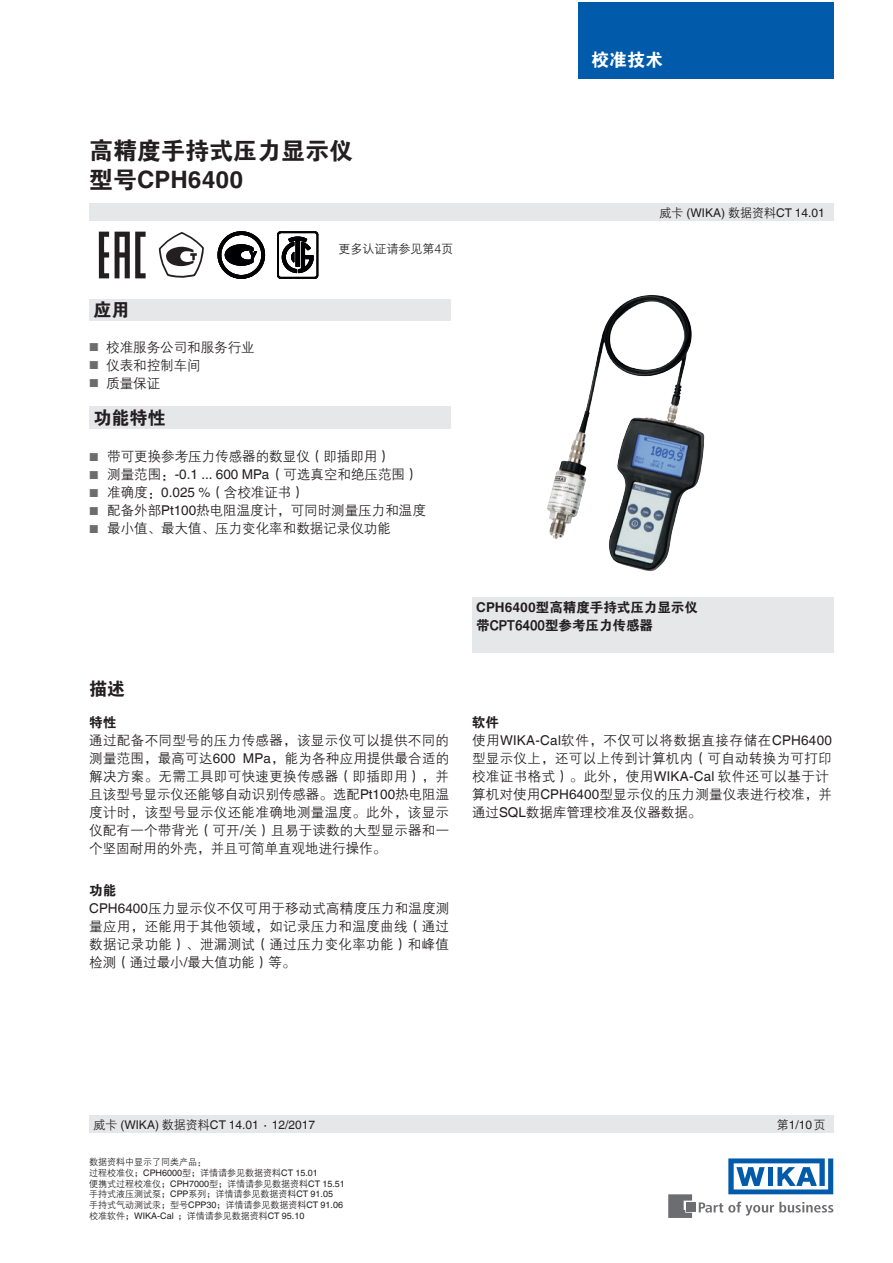
<style>
.page{position:relative;width:893px;height:1263px;background:#fff}
.page>*{position:absolute;margin:0;border:0;box-sizing:border-box;transform-origin:0 0}
.t1{font:24px "FZDHTJW GB1 0";color:#231f20}
.t2{font:700 24px "Helvetica World";color:#231f20}
.t3{font:18px "FZDHTJW GB1 0";color:#231f20}
.t4{font:18px "FZDHTJW GB1 0";color:#fff}
.t5{font:13.5px/18px "FZZDXJW GB1 0";color:#231f20;text-align:justify}
.t6{font:13.5px/18px "FZZDXJW GB1 0";letter-spacing:.025em;color:#231f20}
.t7{font:13.5px/18px "FZDHTJW GB1 0";color:#231f20}
.t8{font:12px "Helvetica World";color:#231f20}
.t9{font:12px "FZZDXJW GB1 0";color:#231f20}
.t10{font:11.55px/18px "Helvetica World";color:#6c6d70}
.t11{font:9px/10.8px "FZZDXJW GB1 0";color:#231f20}
.s1{font-family:"FZDHTJW GB1 0";font-weight:400}
.s2{font-family:"Helvetica World";font-size:11.55px;color:#6c6d70}
.s3{font-family:"Helvetica World"}
.s4{font-family:"FZZDXJW GB1 0"}
.s5{font-family:"Helvetica World";font-weight:700}
</style>
<div class="page">
<div style="left:89px;top:299px;width:362px;height:22px;background:#e6e7e9"></div>
<svg style="left:699px;top:1201px;width:134px;height:14px"></svg>
<div style="left:686px;top:1203px;width:9px;height:9px;background:#6c6d70"></div>
<svg style="left:668px;top:1194px;width:24px;height:24px"></svg>
<svg style="left:728px;top:1158px;width:105px;height:36px"></svg>
<div style="left:89px;top:204px;width:744px;height:17px;background:#e6e7e9"></div>
<div style="left:89px;top:1116px;width:744px;height:17px;background:#e6e7e9"></div>
<div style="left:578px;top:2px;width:255px;height:76px;background:#015aaa"></div>
<div style="left:472px;top:597px;width:361px;height:55px;background:#e6e7e9"></div>
<div style="left:89px;top:406px;width:362px;height:23px;background:#e6e7e9"></div>
<svg style="left:99px;top:232px;width:10px;height:46px"></svg>
<svg style="left:115px;top:232px;width:31px;height:46px"></svg>
<svg style="left:159px;top:232px;width:45px;height:46px"></svg>
<svg style="left:277px;top:232px;width:41px;height:46px"></svg>
<svg style="left:218px;top:232px;width:47px;height:46px"></svg>
<img style="left:547px;top:295px;width:158px;height:276px">
<h2 class="t4" style="left:591px;top:49px;width:73px">校准技术</h2>
<h1 class="t1" style="left:89px;top:137px;width:266px">高精度手持式压力显示仪</h1>
<h1 class="t2" style="left:89px;top:165px;width:155px"><span class="s1">型号</span>CPH6400</h1>
<h2 class="t3" style="left:94px;top:299px;width:37px">应用</h2>
<p class="t5" style="left:106px;top:338px;width:150px;text-align:left;text-indent:-17px"><span class="s2">■</span> 校准服务公司和服务行业仪表和控制车间<br>质量保证</p>
<p class="t10" style="left:89px;top:356px;width:11px">■ ■</p>
<h2 class="t3" style="left:94px;top:407px;width:73px">功能特性</h2>
<p class="t9" style="left:338px;top:242px;width:116px">更多认证请参见第4页</p>
<p class="t5" style="left:89px;top:447px;width:303px"><span class="s2">■</span> 带可更换参考压力传感器的数显仪（即插即用）</p>
<p class="t5" style="left:89px;top:465px;width:331px"><span class="s2">■</span> 测量范围：<span class="s3">-0.1 ... 600 MPa</span>（可选真空和绝压范围）</p>
<p class="t5" style="left:89px;top:483px;width:217px"><span class="s2">■</span> 准确度：<span class="s3">0.025 %</span>（含校准证书）</p>
<p class="t5" style="left:89px;top:501px;width:338px"><span class="s2">■</span> 配备外部<span class="s3">Pt100</span>热电阻温度计，可同时测量压力和温度</p>
<p class="t5" style="left:89px;top:519px;width:303px"><span class="s2">■</span> 最小值、最大值、压力变化率和数据记录仪功能</p>
<p class="t8" style="left:659px;top:205px;width:167px"><span class="s4">威卡</span> (WIKA) <span class="s4">数据资料</span>CT 14.01</p>
<h2 class="t3" style="left:89px;top:679px;width:38px">描述</h2>
<p class="t7" style="left:89px;top:713px;width:29px">特性</p>
<p class="t7" style="left:476px;top:598px;width:223px"><span class="s5">CPH6400</span>型高精度手持式压力显示仪带CPT6400型参考压力传感器</p>
<p class="t7" style="left:472px;top:713px;width:28px">软件</p>
<p class="t5" style="left:89px;top:731px;width:362px">通过配备不同型号的压力传感器，该显示仪可以提供不同的测量范围，最高可达<span class="s3">600 MPa</span>，能为各种应用提供最合适的解决方案。无需工具即可快速更换传感器（即插即用），并且该型号显示仪还能够自动识别传感器。选配<span class="s3">Pt100</span>热电阻温度计时，该型号显示仪还能准确地测量温度。此外，该显示仪配有一个带背光（可开<span class="s3">/</span>关）且易于读数的大型显示器和一个坚固耐用的外壳，并且可简单直观地进行操作。</p>
<p class="t6" style="left:472px;top:731px;width:362px">使用<span class="s3">WIKA-Cal</span>软件，不仅可以将数据直接存储在<span class="s3">CPH6400</span>型显示仪上，还可以上传到计算机内（可自动转换为可打印校准证书格式）。此外，使用<span class="s3">WIKA-Cal</span> 软件还可以基于计算机对使用<span class="s3">CPH6400</span>型显示仪的压力测量仪表进行校准，并通过<span class="s3">SQL</span>数据库管理校准及仪器数据。</p>
<p class="t7" style="left:89px;top:881px;width:29px">功能</p>
<p class="t5" style="left:89px;top:899px;width:362px"><span class="s3">CPH6400</span>压力显示仪不仅可用于移动式高精度压力和温度测量应用，还能用于其他领域，如记录压力和温度曲线（通过数据记录功能）、泄漏测试（通过压力变化率功能）和峰值检测（通过最小<span class="s3">/</span>最大值功能）等。</p>
<p class="t8" style="left:94px;top:1117px;width:223px"><span class="s4">威卡</span> (WIKA) <span class="s4">数据资料</span>CT 14.01 ∙ 12/2017</p>
<p class="t8" style="left:777px;top:1117px;width:50px"><span class="s4">第</span>1/10<span class="s4">页</span></p>
<p class="t11" style="left:89px;top:1157px;width:257px">数据资料中显示了同类产品：<br>过程校准仪；<span class="s3">CPH6000</span>型；详情请参见数据资料<span class="s3">CT 15.01<br></span>便携式过程校准仪；<span class="s3">CPH7000</span>型；详情请参见数据资料<span class="s3">CT 15.51</span>手持式液压测试泵；<span class="s3">CPP</span>系列；详情请参见数据资料<span class="s3">CT 91.05<br></span>手持式气动测试汞；型号<span class="s3">CPP30</span>；详情请参见数据资料<span class="s3">CT 91.06</span>校准软件；<span class="s3">WIKA-Cal</span> ；详情请参见数据资料<span class="s3">CT 95.10</span></p>
</div>
